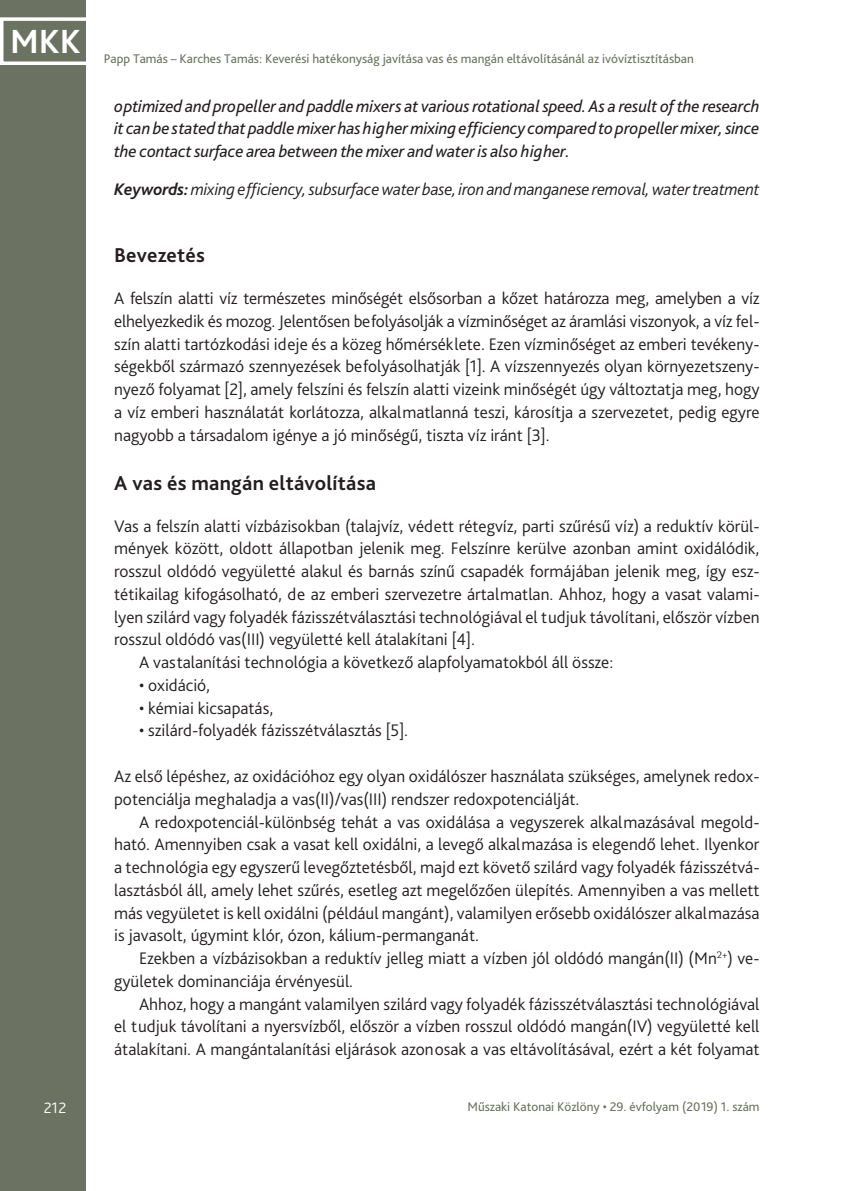
<style>
.page{position:relative;width:844px;height:1191px;background:#fff}
.page>*{position:absolute;margin:0;border:0;box-sizing:border-box;transform-origin:0 0}
.t1{font:700 35px "Bliss Pro";color:#fff}
.Címsor_1{font:700 21px "Bliss Pro";letter-spacing:.01em;color:#231f20}
.Szöveg_1st{font:300 17.5px/22.8px "Bliss Pro";color:#231f20;text-align:justify}
.Szöveg{font:300 17.5px/22.8px "Bliss Pro";color:#231f20;text-align:justify}
.Absztrakt__szöveg{font:italic 17.5px/22.8px "Bliss Pro";letter-spacing:-.01em;color:#231f20;text-align:justify}
.Szöveg_1st___3_mm{font:300 17.5px/22.8px "Bliss Pro";color:#231f20}
.Absztakt__keywords{font:italic 300 17.5px "Bliss Pro";letter-spacing:-.01em;color:#231f20}
.t2{font:300 15.75px "Bliss Pro";color:#fff}
.t3{font:13.12px "Bliss Pro";color:#6c7261}
.s1{font-weight:700}
</style>
<div class="page">
<div style="left:0;top:0;width:85px;height:1191px;background:#6c7261"></div>
<div style="left:0;top:17px;width:94px;height:48px;border:4px solid #fff"></div>
<h1 class="t1" style="left:10px;top:20px;width:72px">MKK</h1>
<p class="t3" style="left:104px;top:50px;width:591px">Papp Tamás – Karches Tamás: Keverési hatékonyság javítása vas és mangán eltávolításánál az ivóvíztisztításban</p>
<p class="Absztrakt__szöveg" style="left:114px;top:94px;width:646px">optimized and propeller and paddle mixers at various rotational speed. As a result of the research it can be stated that paddle mixer has higher mixing efficiency compared to propeller mixer, since the contact surface area between the mixer and water is also higher.</p>
<p class="Absztakt__keywords" style="left:114px;top:178px;width:646px"><span class="s1">Keywords:</span> mixing efficiency, subsurface water base, iron and manganese removal, water treatment</p>
<p class="Címsor_1" style="left:114px;top:242px;width:92px">Bevezetés</p>
<p class="Szöveg_1st" style="left:114px;top:286px;width:646px">A felszín alatti víz természetes minőségét elsősorban a kőzet határozza meg, amelyben a víz elhelyezkedik és mozog. Jelentősen befolyásolják a vízminőséget az áramlási viszonyok, a víz fel&shy;szín alatti tartózkodási ideje és a közeg hőmérséklete. Ezen vízminőséget az emberi tevékeny&shy;ségekből származó szennyezések befolyásolhatják [1]. A vízszennyezés olyan környezetszen - nyező folyamat [2], amely felszíni és felszín alatti vizeink minőségét úgy változtatja meg, hogy a víz emberi használatát korlátozza, alkalmatlanná teszi, károsítja a szervezetet, pedig egyre nagyobb a társadalom igénye a jó minőségű, tiszta víz iránt [3].</p>
<p class="Címsor_1" style="left:114px;top:469px;width:263px">A vas és mangán eltávolítása</p>
<p class="Szöveg_1st" style="left:114px;top:514px;width:646px">Vas a felszín alatti vízbázisokban (talajvíz, védett rétegvíz, parti szűrésű víz) a reduktív körül&shy;mények között, oldott állapotban jelenik meg. Felszínre kerülve azonban amint oxidálódik, rosszul oldódó vegyületté alakul és barnás színű csapadék formájában jelenik meg, így esz&shy;tétikailag kifogásolható, de az emberi szervezetre ártalmatlan. Ahhoz, hogy a vasat valami&shy;lyen szilárd vagy folyadék fázisszétválasztási technológiával el tudjuk távolítani, először vízben rosszul oldódó vas(III) vegyületté kell átalakítani [4].</p>
<p class="Szöveg" style="left:139px;top:650px;width:475px">A vastalanítási technológia a következő alapfolyamatokból áll össze:</p>
<p class="Szöveg" style="left:139px;top:673px;width:73px">• oxidáció,</p>
<p class="Szöveg" style="left:139px;top:696px;width:136px">• kémiai kicsapatás,</p>
<p class="Szöveg" style="left:139px;top:719px;width:270px">• szilárd-folyadék fázisszétválasztás [5].</p>
<p class="Szöveg_1st___3_mm" style="left:114px;top:764px;width:646px">Az első lépéshez, az oxidációhoz egy olyan oxidálószer használata szükséges, amelynek redox&shy;potenciálja meghaladja a vas(II)/vas(III) rendszer redoxpotenciálját.</p>
<p class="Szöveg" style="left:114px;top:810px;width:646px;text-indent:25px">A redoxpotenciál-különbség tehát a vas oxidálása a vegyszerek alkalmazásával megold&shy;ható. Amennyiben csak a vasat kell oxidálni, a levegő alkalmazása is elegendő lehet. Ilyenkor a technológia egy egyszerű levegőztetésből, majd ezt követő szilárd vagy folyadék fázisszétvá&shy;lasztásból áll, amely lehet szűrés, esetleg azt megelőzően ülepítés. Amennyiben a vas mellett más vegyületet is kell oxidálni (például mangánt), valamilyen erősebb oxidálószer alkalmazása is javasolt, úgymint klór, ózon, kálium-permanganát.</p>
<p class="Szöveg" style="left:114px;top:946px;width:646px;text-indent:25px">Ezekben a vízbázisokban a reduktív jelleg miatt a vízben jól oldódó mangán(II) (Mn<sup>2+</sup>) ve&shy;gyületek dominanciája érvényesül.</p>
<p class="Szöveg" style="left:114px;top:992px;width:646px;text-indent:25px">Ahhoz, hogy a mangánt valamilyen szilárd vagy folyadék fázisszétválasztási technológiával el tudjuk távolítani a nyersvízből, először a vízben rosszul oldódó mangán(IV) vegyületté kell átalakítani. A mangántalanítási eljárások azonosak a vas eltávolításával, ezért a két folyamat</p>
<p class="t2" style="left:44px;top:1098px;width:24px">212</p>
<p class="t3" style="left:467px;top:1098px;width:293px">Műszaki Katonai Közlöny • 29. évfolyam (2019) 1. szám</p>
</div>
